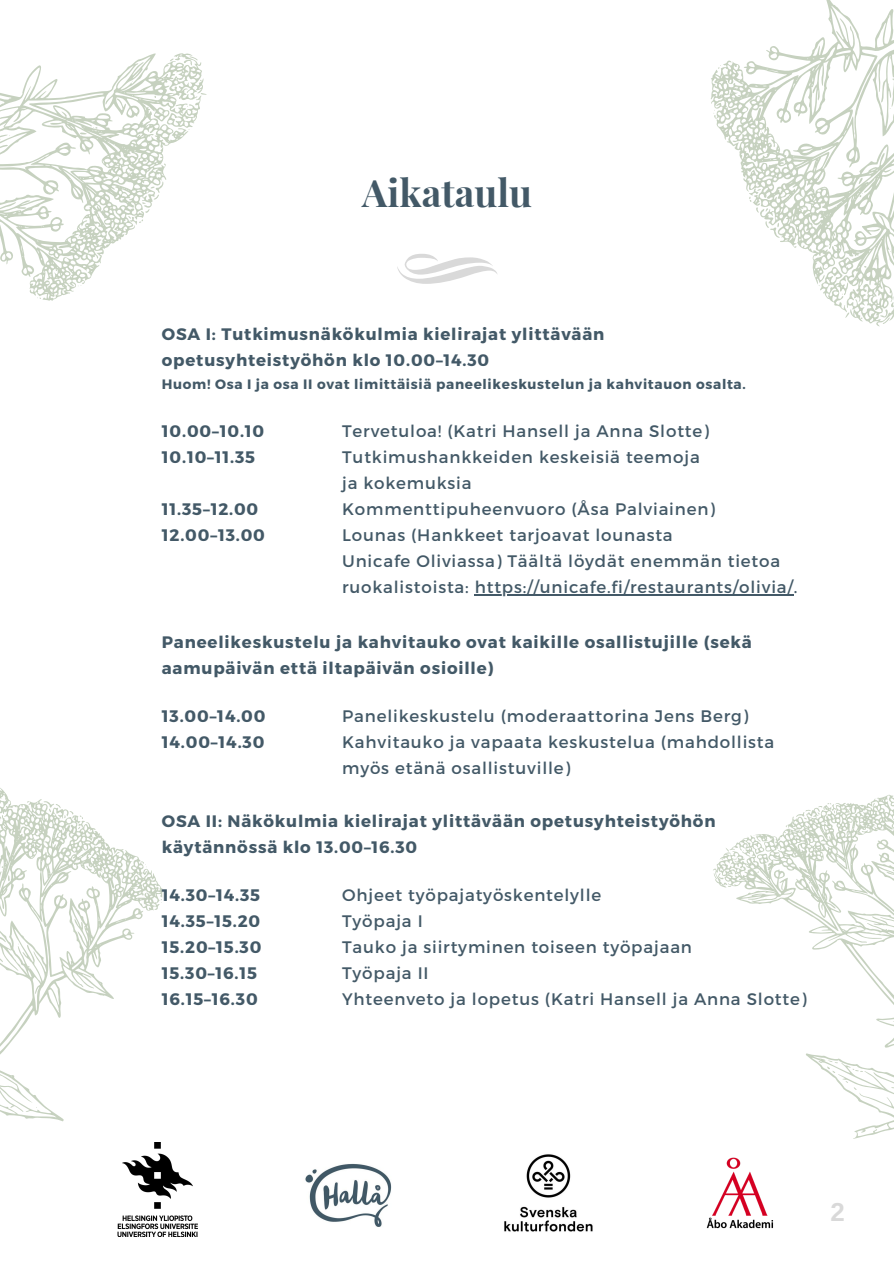
<style>
.page{position:relative;width:894px;height:1264px;background:#fff}
.page>*{position:absolute;margin:0;border:0;box-sizing:border-box;transform-origin:0 0}
.t1{font:700 37.8px "Playfair Display";color:#435967}
.t2{font:700 25.8px "Arimo";color:#d9d9d9}
.t3{font:16.65px/26px "Montserrat";letter-spacing:.05em;color:#435967}
.t4{font:700 16.65px/26px "Montserrat";letter-spacing:.05em;color:#435967}
.t5{font:700 13.65px "Montserrat";letter-spacing:.05em;color:#435967}
</style>
<div class="page">
<svg style="left:710px;top:0;width:183px;height:327px"></svg>
<svg style="left:0;top:53px;width:207px;height:248px"></svg>
<svg style="left:0;top:788px;width:163px;height:334px"></svg>
<svg style="left:713px;top:794px;width:180px;height:345px"></svg>
<svg style="left:397px;top:254px;width:100px;height:29px"></svg>
<img style="left:305px;top:1163px;width:87px;height:64px">
<img style="left:504px;top:1154px;width:89px;height:78px">
<img style="left:706px;top:1157px;width:68px;height:72px">
<img style="left:117px;top:1142px;width:80px;height:94px">
<hr style="left:474px;top:594px;width:319px;height:1px;background:#435967">
<p class="t1" style="left:362px;top:166px;width:171px">Aikataulu</p>
<p class="t4" style="left:162px;top:320px;width:444px">OSA I: Tutkimusnäkökulmia kielirajat ylittävään opetusyhteistyöhön klo 10.00–14.30</p>
<p class="t5" style="left:162px;top:375px;width:585px">Huom! Osa I ja osa II ovat limittäisiä paneelikeskustelun ja kahvitauon osalta.</p>
<p class="t4" style="left:162px;top:417px;width:104px">10.00–10.10</p>
<p class="t4" style="left:162px;top:443px;width:95px">10.10–11.35</p>
<p class="t4" style="left:162px;top:495px;width:98px">11.35–12.00</p>
<p class="t4" style="left:162px;top:521px;width:105px">12.00–13.00</p>
<p class="t3" style="left:342px;top:417px;width:368px">Tervetuloa! (Katri Hansell ja Anna Slotte)</p>
<p class="t3" style="left:342px;top:443px;width:359px">Tutkimushankkeiden keskeisiä teemoja</p>
<p class="t3" style="left:342px;top:469px;width:131px">ja kokemuksia</p>
<p class="t3" style="left:342px;top:495px;width:374px">Kommenttipuheenvuoro (Åsa Palviainen)</p>
<p class="t3" style="left:342px;top:521px;width:332px">Lounas (Hankkeet tarjoavat lounasta</p>
<p class="t3" style="left:342px;top:547px;width:457px">Unicafe Oliviassa) Täältä löydät enemmän tietoa ruokalistoista: https://unicafe.fi/restaurants/olivia/.</p>
<p class="t4" style="left:162px;top:628px;width:591px">Paneelikeskustelu ja kahvitauko ovat kaikille osallistujille (sekä aamupäivän että iltapäivän osioille)</p>
<p class="t4" style="left:162px;top:702px;width:105px">13.00–14.00</p>
<p class="t4" style="left:162px;top:728px;width:104px">14.00–14.30</p>
<p class="t3" style="left:342px;top:702px;width:407px">Panelikeskustelu (moderaattorina Jens Berg)</p>
<p class="t3" style="left:342px;top:728px;width:433px">Kahvitauko ja vapaata keskustelua (mahdollista</p>
<p class="t3" style="left:342px;top:753px;width:229px">myös etänä osallistuville)</p>
<p class="t4" style="left:162px;top:807px;width:555px">OSA II: Näkökulmia kielirajat ylittävään opetusyhteistyöhön käytännössä klo 13.00–16.30</p>
<p class="t4" style="left:162px;top:881px;width:100px">14.30–14.35</p>
<p class="t4" style="left:162px;top:907px;width:100px">14.35–15.20</p>
<p class="t4" style="left:162px;top:933px;width:101px">15.20–15.30</p>
<p class="t4" style="left:162px;top:959px;width:97px">15.30–16.15</p>
<p class="t4" style="left:162px;top:985px;width:97px">16.15–16.30</p>
<p class="t3" style="left:342px;top:881px;width:260px">Ohjeet työpajatyöskentelylle</p>
<p class="t3" style="left:342px;top:907px;width:82px">Työpaja I</p>
<p class="t3" style="left:342px;top:933px;width:351px">Tauko ja siirtyminen toiseen työpajaan</p>
<p class="t3" style="left:342px;top:959px;width:88px">Työpaja II</p>
<p class="t3" style="left:342px;top:985px;width:466px">Yhteenveto ja lopetus (Katri Hansell ja Anna Slotte)</p>
<p class="t2" style="left:830px;top:1197px;width:16px">2</p>
</div>
